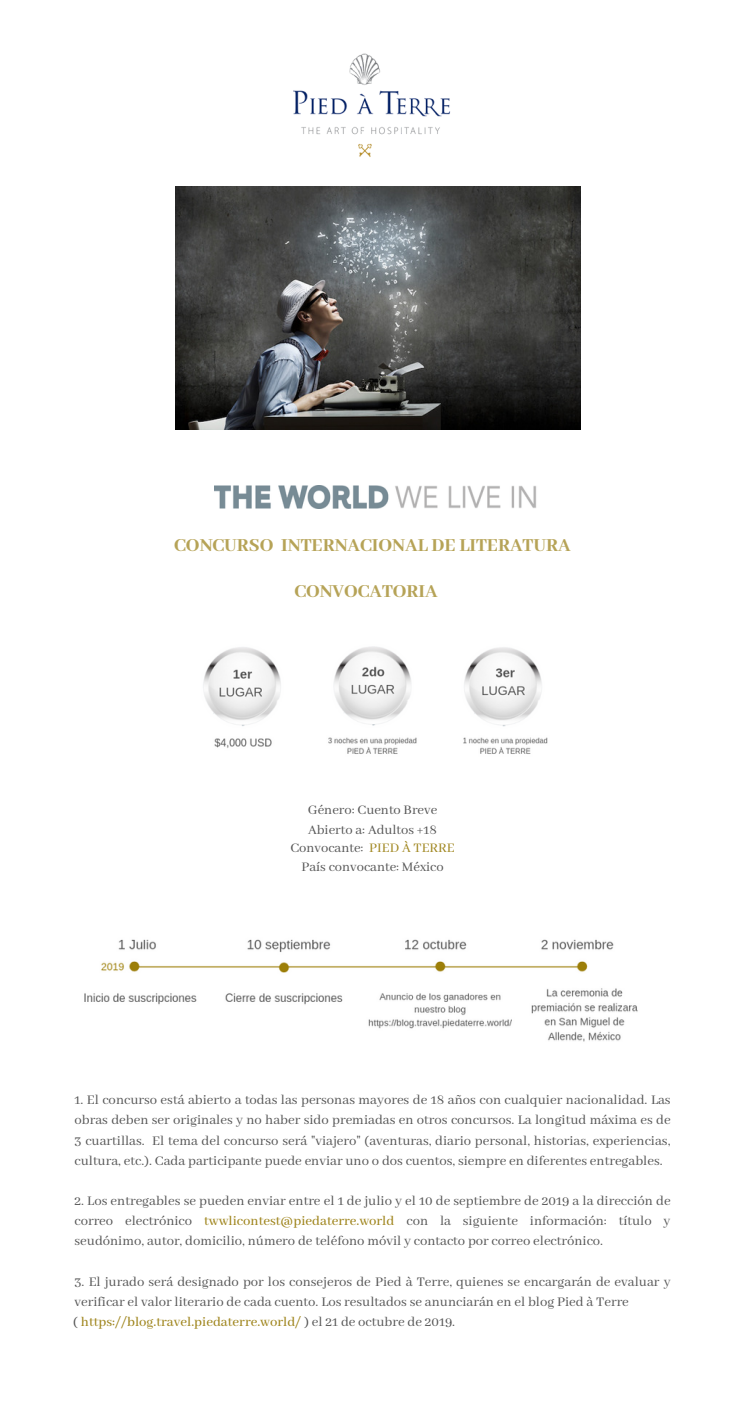
<style>
.page{position:relative;width:745px;height:1418px;background:#fff}
.page>*{position:absolute;margin:0;border:0;box-sizing:border-box;transform-origin:0 0}
.t1{font:800 20px "Abhaya Libre";color:#b6a357}
.t2{font:800 19.88px "Abhaya Libre";color:#b6a357}
.t3{font:14.62px/20.1px "Abhaya Libre";color:#545454;text-align:justify}
.t4{font:14.5px/20px "Abhaya Libre";color:#545454}
.s1{color:#9f851d}
.s2{font-weight:500;color:#9f851d}
.s3{font-weight:500}
</style>
<div class="page">
<img style="left:176px;top:186px;width:404px;height:243px">
<img style="left:214px;top:486px;width:323px;height:22px">
<img style="left:293px;top:53px;width:158px;height:104px">
<img style="left:203px;top:647px;width:345px;height:107px">
<img style="left:84px;top:939px;width:554px;height:103px">
<svg style="left:324px;top:646px;width:97px;height:86px"></svg>
<svg style="left:452px;top:647px;width:96px;height:86px"></svg>
<h1 class="t1" style="left:174px;top:534px;width:397px">CONCURSO INTERNACIONAL DE LITERATURA</h1>
<h2 class="t2" style="left:294px;top:580px;width:145px">CONVOCATORIA</h2>
<p class="t4" style="left:308px;top:800px;width:131px">Género: Cuento Breve<br>Abierto a: Adultos +18</p>
<p class="t4" style="left:290px;top:839px;width:166px;line-height:18.8px;text-align:center">Convocante: <span class="s1">PIED À TERRE<br></span>País convocante: México</p>
<p class="t3" style="left:74px;top:1090px;width:597px">1. El concurso está abierto a todas las personas mayores de 18 años con cualquier nacionalidad. Las obras deben ser originales y no haber sido premiadas en otros concursos. La longitud máxima es de 3 cuartillas. El tema del concurso será "viajero" (aventuras, diario personal, historias, experiencias, cultura, etc.). Cada participante puede enviar uno o dos cuentos, siempre en diferentes entregables.</p>
<p class="t3" style="left:74px;top:1191px;width:597px">2. Los entregables se pueden enviar entre el 1 de julio y el 10 de septiembre de 2019 a la dirección de correo electrónico <span class="s2">twwlicontest@piedaterre.world</span> con la siguiente información: título y seudónimo, autor, domicilio, número de teléfono móvil y contacto por correo electrónico.</p>
<p class="t3" style="left:73px;top:1272px;width:598px;text-align:left">3. El jurado será designado por los consejeros de Pied à Terre, quienes se encargarán de evaluar y verificar el valor literario de cada cuento. Los resultados se anunciarán en el blog Pied à Terre<br><span class="s3">(</span> <span class="s2">https://blog.travel.piedaterre.world/</span> <span class="s3">)</span> el 21 de octubre de 2019.</p>
</div>
